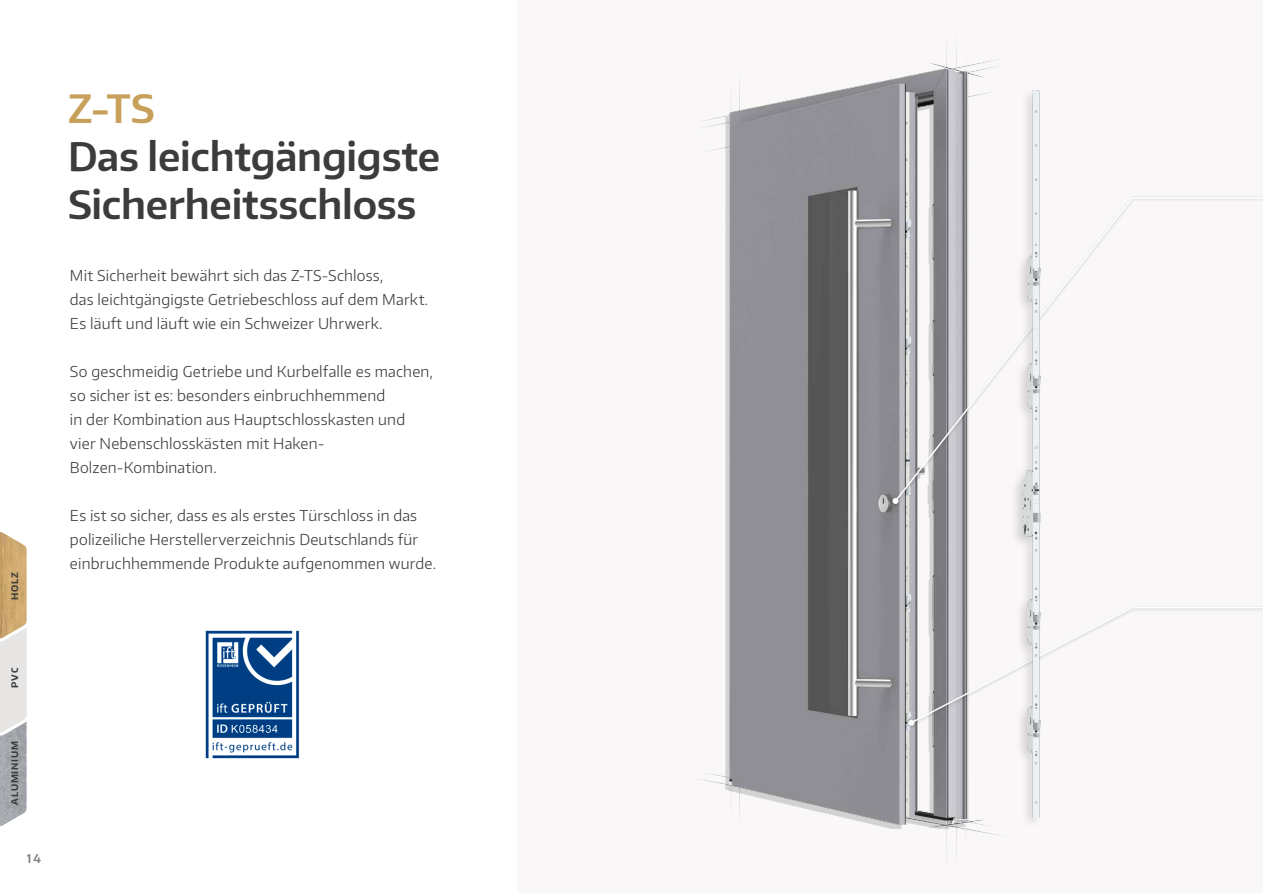
<style>
.page{position:relative;width:1263px;height:893px;background:#fff}
.page>*{position:absolute;margin:0;border:0;box-sizing:border-box;transform-origin:0 0}
.t1{font:600 39px/48px "Encode Sans Normal";letter-spacing:-.005em;color:#3c3c3b}
.t2{font:600 39px "Encode Sans Normal";color:#c7a05a}
.t3{font:300 15px/24px "Encode Sans Normal";letter-spacing:.015em;color:#3c3c3b}
.t4{font:600 12px "Encode Sans Normal";color:#000}
.t5{font:700 9px "Encode Sans Normal";letter-spacing:.1em;color:#3c3c3b}
</style>
<div class="page">
<div style="left:518px;top:0;width:745px;height:893px;background:#f9f7f7"></div>
<svg style="left:0;top:532px;width:27px;height:294px;background:#ccc1b1"></svg>
<img style="left:205px;top:630px;width:95px;height:129px">
<svg style="left:703px;top:47px;width:296px;height:104px"></svg>
<svg style="left:694px;top:773px;width:307px;height:75px"></svg>
<div style="left:725px;top:72px;width:239px;height:757px;background:#000;opacity:.15"></div>
<img style="left:730px;top:68px;width:239px;height:757px">
<div style="left:890px;top:195px;width:373px;height:313px;background:#000;opacity:.2"></div>
<svg style="left:893px;top:197px;width:370px;height:306px"></svg>
<svg style="left:892px;top:498px;width:6px;height:6px"></svg>
<div style="left:906px;top:605px;width:357px;height:124px;background:#000;opacity:.2"></div>
<svg style="left:908px;top:606px;width:355px;height:120px"></svg>
<div style="left:1010px;top:87px;width:34px;height:742px;background:#000;opacity:.15"></div>
<img style="left:1023px;top:90px;width:18px;height:727px">
<p class="t5" style="left:9px;top:600px;width:30px;rotate:-90deg">HOLZ</p>
<p class="t5" style="left:9px;top:688px;width:21px;rotate:-90deg">PVC</p>
<p class="t5" style="left:9px;top:805px;width:66px;rotate:-90deg">ALUMINIUM</p>
<p class="t4" style="left:27px;top:850px;width:16px">14</p>
<h1 class="t2" style="left:68px;top:83px;width:88px">Z-TS</h1>
<h1 class="t1" style="left:68px;top:131px;width:374px">Das leichtgängigste<br>Sicherheitsschloss</h1>
<p class="t3" style="left:70px;top:263px;width:360px">Mit Sicherheit bewährt sich das Z-TS-Schloss,<br>das leichtgängigste Getriebeschloss auf dem Markt.<br>Es läuft und läuft wie ein Schweizer Uhrwerk.</p>
<p class="t3" style="left:70px;top:359px;width:365px">So geschmeidig Getriebe und Kurbelfalle es machen, so sicher ist es: besonders einbruchhemmend<br>in der Kombination aus Hauptschlosskasten und vier Nebenschlosskästen mit Haken-Bolzen-Kombination.</p>
<p class="t3" style="left:70px;top:503px;width:368px">Es ist so sicher, dass es als erstes Türschloss in das polizeiliche Herstellerverzeichnis Deutschlands für einbruchhemmende Produkte aufgenommen wurde.</p>
</div>
